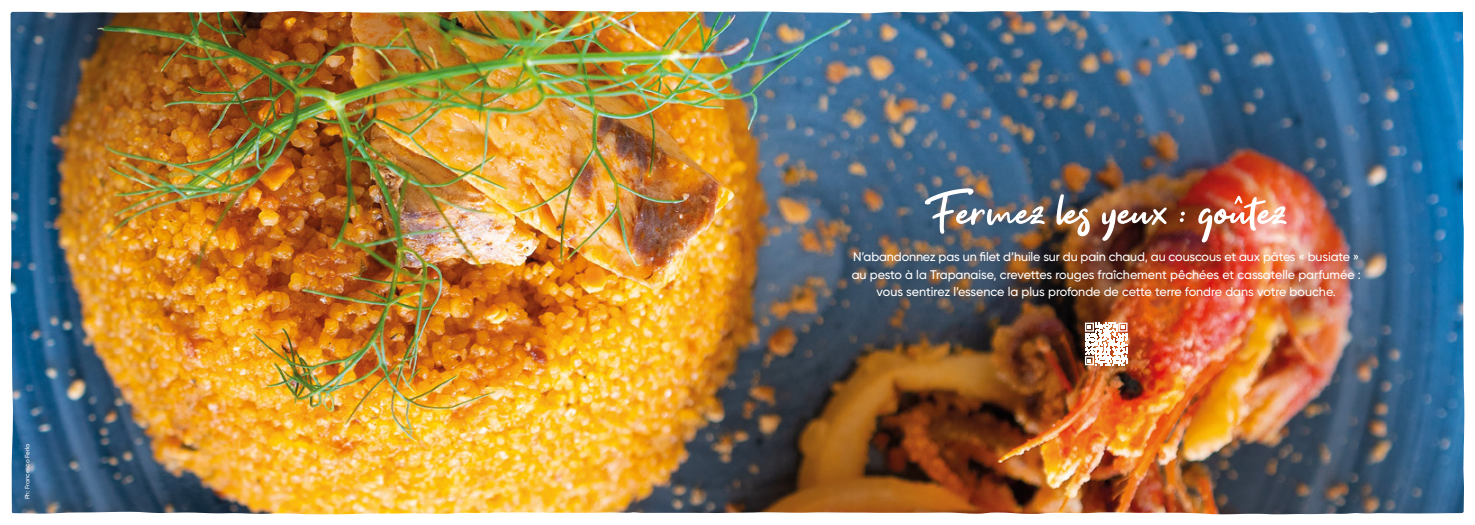
<style>
.page{position:relative;width:1475px;height:525px;background:#fff}
.page>*{position:absolute;margin:0;border:0;box-sizing:border-box;transform-origin:0 0}
.t1{font:60px "Get Show";color:#fff}
.t2{font:500 12.5px/17.5px "Gilroy";letter-spacing:-.01em;color:#fff;text-align:center}
.t3{font:500 6.25px "Gilroy";color:#fff}
</style>
<div class="page">
<img style="left:13px;top:11px;width:1451px;height:503px">
<img style="left:10px;top:11px;width:1055px;height:502px">
<svg style="left:1084px;top:322px;width:43px;height:43px"></svg>
<p class="t3" style="left:24px;top:499px;width:57px;rotate:-90deg">Ph: Francesco Ferla</p>
<h1 class="t1" style="left:924px;top:178px;width:364px">Fermez les yeux : goûtez</h1>
<p class="t2" style="left:851px;top:247px;width:510px">N’abandonnez pas un filet d’huile sur du pain chaud, au couscous et aux pâtes « busiate » au pesto à la Trapanaise, crevettes rouges fraîchement pêchées et cassatelle parfumée : vous sentirez l’essence la plus profonde de cette terre fondre dans votre bouche.</p>
</div>
